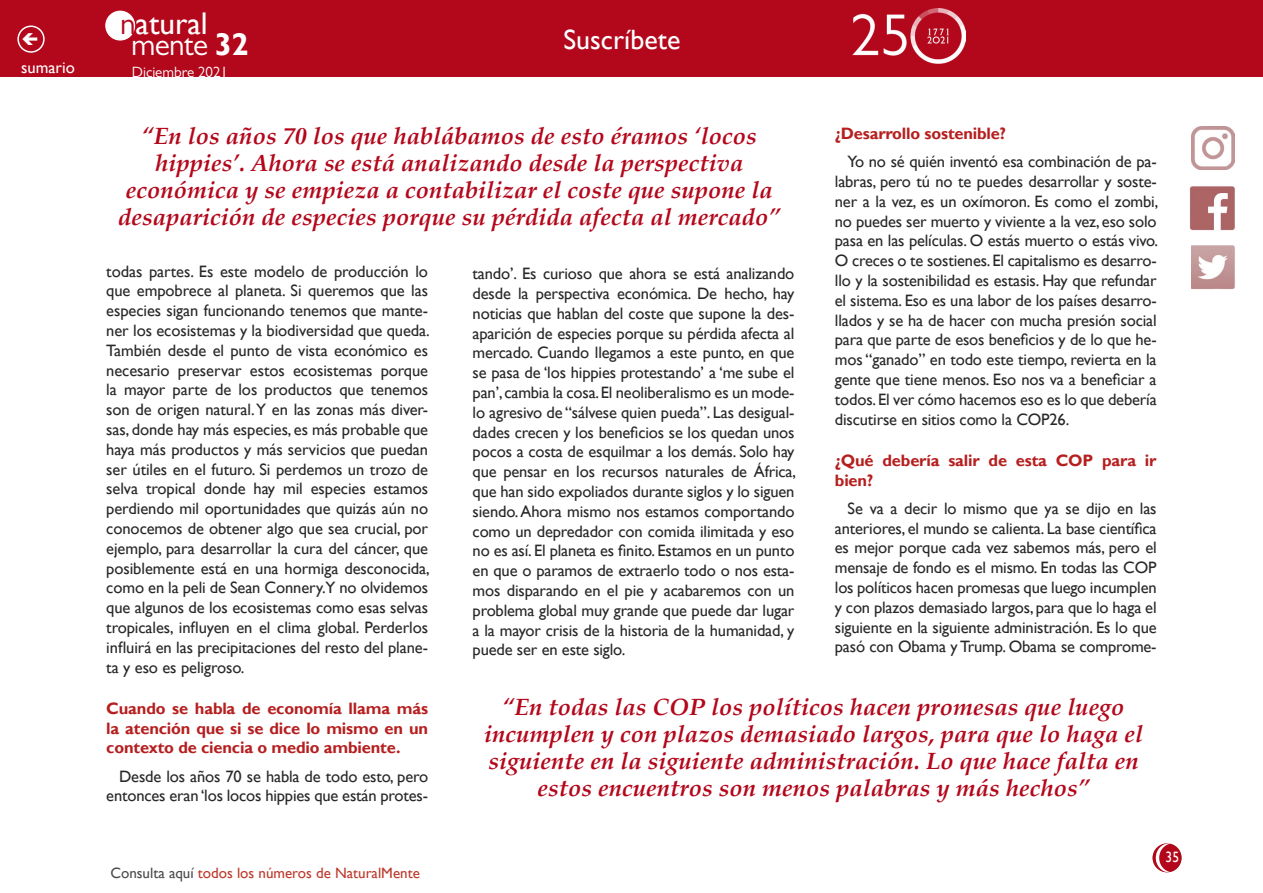
<style>
.page{position:relative;width:1263px;height:893px;background:#fff}
.page>*{position:absolute;margin:0;border:0;box-sizing:border-box;transform-origin:0 0}
.t1{font:31.35px "Gill Sans";color:#fff}
.t2{font:31.35px "Gill Sans MT Pro";letter-spacing:-.02em;color:#fff}
.t3{font:27.9px "Gill Sans";color:#fff}
.t4{font:italic 700 24px/27px "Palatino";color:#b3071b;text-align:center}
.t5{font:16.5px/19.8px "Gill Sans";letter-spacing:-.01em;color:#282829;text-align:justify}
.t6{font:700 16.5px/19.8px "Gill Sans";letter-spacing:-.01em;color:#b61f1f;text-align:justify}
.t7{font:16.5px "Gill Sans";color:#fff}
.t8{font:15px "Gill Sans";color:#bd392b}
.t9{font:15px "Gill Sans MT Pro";color:#fff}
.t10{font:15px "Gill Sans";color:#fff;scale:.9 1}
.s1{font-family:"Gill Sans MT Pro";color:#b3071b}
.s2{font-family:"Gill Sans";font-weight:700}
.s3{color:#4b4b4d}
</style>
<div class="page">
<img style="left:1190px;top:186px;width:45px;height:44px">
<img style="left:1191px;top:246px;width:44px;height:44px">
<div style="left:1153px;top:844px;width:28px;height:28px;background:#b3071b;border-radius:50%"></div>
<div style="left:1152px;top:843px;width:29px;height:29px;border:2px solid #b3071b;border-radius:50%"></div>
<div style="left:0;top:0;width:1263px;height:77px;background:#b3071b"></div>
<svg style="left:1155px;top:843px;width:16px;height:29px"></svg>
<div style="left:17px;top:26px;width:28px;height:27px;border:2px solid #fff;border-radius:50%"></div>
<img style="left:1191px;top:127px;width:43px;height:43px">
<div style="left:106px;top:11px;width:29px;height:29px;background:#fff;border-radius:50%"></div>
<div style="left:105px;top:11px;width:30px;height:30px;border:1px solid #fff;border-radius:50%"></div>
<p class="t7" style="left:21px;top:58px;width:55px">sumario</p>
<h1 class="t1" style="left:120px;top:5px;width:89px"><span class="s1">n</span>atural</h1>
<h1 class="t2" style="left:131px;top:26px;width:119px">mente <span class="s2">32</span></h1>
<p class="t9" style="left:132px;top:63px;width:98px">Diciembre 2021</p>
<h2 class="t3" style="left:563px;top:23px;width:118px">Suscríbete</h2>
<h3 class="t4" style="left:118px;top:123px;width:664px">“En los años 70 los que hablábamos de esto éramos ‘locos hippies’. Ahora se está analizando desde la perspectiva económica y se empieza a contabilizar el coste que supone la desaparición de especies porque su pérdida afecta al mercado”</h3>
<p class="t6" style="left:835px;top:124px;width:173px">¿Desarrollo sostenible?</p>
<p class="t5" style="left:835px;top:152px;width:325px;text-indent:13px">Yo no sé quién inventó esa combinación de pa&shy;labras, pero tú no te puedes desarrollar y soste&shy;ner a la vez, es un oxímoron. Es como el zombi, no puedes ser muerto y viviente a la vez, eso solo pasa en las películas. O estás muerto o estás vivo.<br>O creces o te sostienes. El capitalismo es desarro&shy;llo y la sostenibilidad es estasis. Hay que refundar el sistema. Eso es una labor de los países desarro&shy;llados y se ha de hacer con mucha presión social para que parte de esos beneficios y de lo que he&shy;mos “ganado” en todo este tiempo, revierta en la gente que tiene menos. Eso nos va a beneficiar a todos. El ver cómo hacemos eso es lo que debería discutirse en sitios como la COP26.</p>
<p class="t6" style="left:835px;top:451px;width:323px">¿Qué debería salir de esta COP para ir bien?</p>
<p class="t5" style="left:835px;top:499px;width:323px;text-indent:13px">Se va a decir lo mismo que ya se dijo en las anteriores, el mundo se calienta. La base científica es mejor porque cada vez sabemos más, pero el mensaje de fondo es el mismo. En todas las COP los políticos hacen promesas que luego incumplen y con plazos demasiado largos, para que lo haga el siguiente en la siguiente administración. Es lo que pasó con Obama y Trump. Obama se comprome-</p>
<p class="t5" style="left:106px;top:261px;width:325px">todas partes. Es este modelo de producción lo que empobrece al planeta. Si queremos que las especies sigan funcionando tenemos que mante&shy;ner los ecosistemas y la biodiversidad que queda.<br>También desde el punto de vista económico es necesario preservar estos ecosistemas porque la mayor parte de los productos que tenemos son de origen natural. Y en las zonas más diver&shy;sas, donde hay más especies, es más probable que haya más productos y más servicios que puedan ser útiles en el futuro. Si perdemos un trozo de selva tropical donde hay mil especies estamos perdiendo mil oportunidades que quizás aún no conocemos de obtener algo que sea crucial, por ejemplo, para desarrollar la cura del cáncer, que posiblemente está en una hormiga desconocida, como en la peli de Sean Connery.Y no olvidemos que algunos de los ecosistemas como esas selvas tropicales, influyen en el clima global. Perderlos influirá en las precipitaciones del resto del plane&shy;ta y eso es peligroso.</p>
<p class="t6" style="left:106px;top:699px;width:323px">Cuando se habla de economía llama más la atención que si se dice lo mismo en un contexto de ciencia o medio ambiente.</p>
<p class="t5" style="left:106px;top:766px;width:323px;text-align:right">Desde los años 70 se habla de todo esto, pero entonces eran ‘los locos hippies que están protes-</p>
<p class="t5" style="left:473px;top:264px;width:325px">tando’. Es curioso que ahora se está analizando desde la perspectiva económica. De hecho, hay noticias que hablan del coste que supone la des&shy;aparición de especies porque su pérdida afecta al mercado. Cuando llegamos a este punto, en que se pasa de ‘los hippies protestando’ a ‘me sube el pan’, cambia la cosa. El neoliberalismo es un mode&shy;lo agresivo de “sálvese quien pueda”. Las desigual&shy;dades crecen y los beneficios se los quedan unos pocos a costa de esquilmar a los demás. Solo hay que pensar en los recursos naturales de África, que han sido expoliados durante siglos y lo siguen siendo. Ahora mismo nos estamos comportando como un depredador con comida ilimitada y eso no es así. El planeta es finito. Estamos en un punto en que o paramos de extraerlo todo o nos esta&shy;mos disparando en el pie y acabaremos con un problema global muy grande que puede dar lugar a la mayor crisis de la historia de la humanidad, y puede ser en este siglo.</p>
<h3 class="t4" style="left:484px;top:693px;width:660px">“En todas las COP los políticos hacen promesas que luego incumplen y con plazos demasiado largos, para que lo haga el siguiente en la siguiente administración. Lo que hace falta en estos encuentros son menos palabras y más hechos”</h3>
<p class="t8" style="left:110px;top:864px;width:311px"><span class="s3">Consulta aquí</span> todos los números de NaturalMente</p>
<p class="t10" style="left:1165px;top:849px;width:16px">35</p>
</div>
